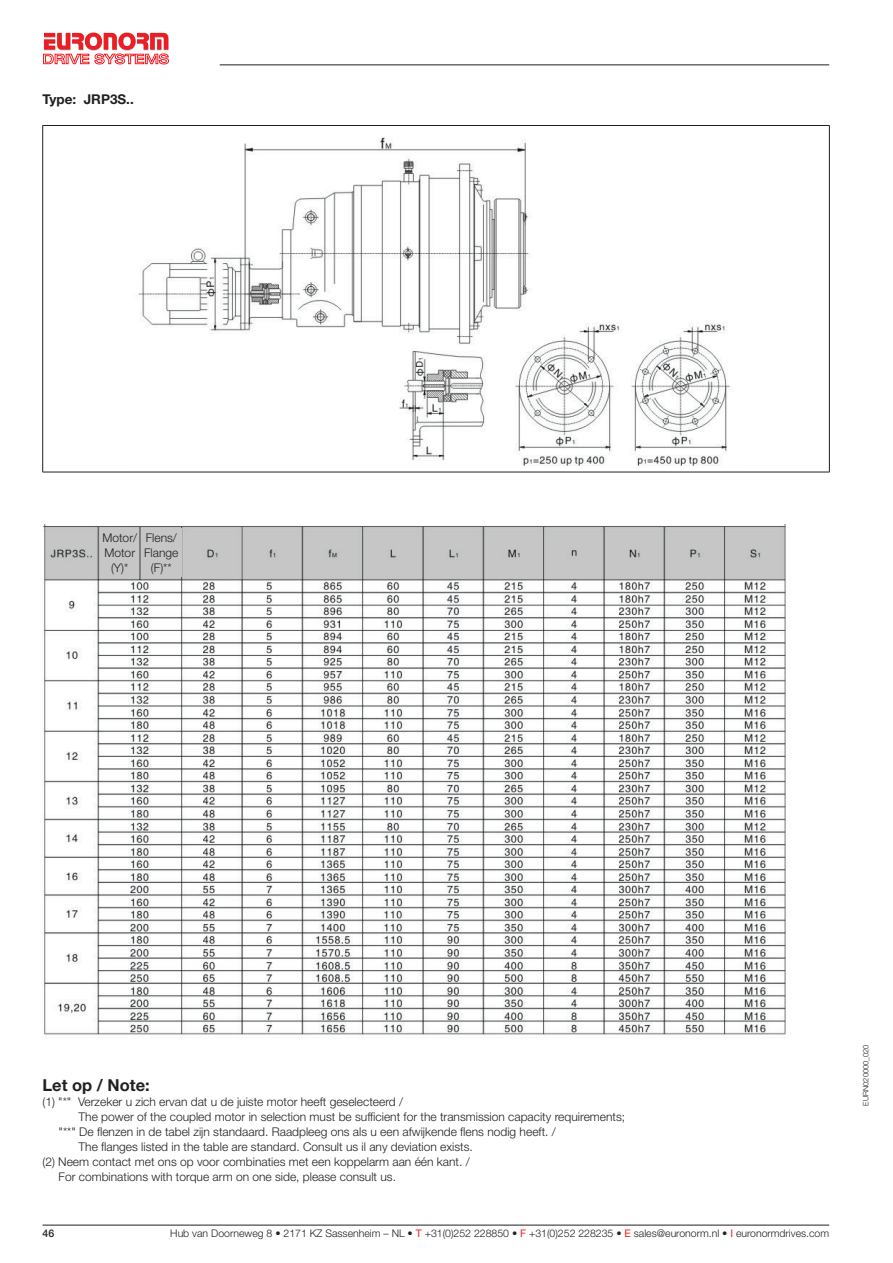
<style>
.page{position:relative;width:893px;height:1263px;background:#fff}
.page>*{position:absolute;margin:0;border:0;box-sizing:border-box;transform-origin:0 0}
.t1{font:700 16.5px "Helvetica Neue LT Std";color:#231f20}
.t2{font:700 13.5px "Helvetica Neue LT Std";color:#231f20}
.t3{font:300 12px/15px "Helvetica Neue LT Std";color:#231f20;text-align:center}
.t4{font:300 10.5px "Helvetica Neue LT Std";color:#231f20}
.t5{font:500 10.5px "Helvetica Neue LT Std";color:#231f20}
.t6{font:300 7.5px "Helvetica Neue LT Std";color:#231f20}
.s1{font-weight:400;color:#ee1d23}
</style>
<div class="page">
<hr style="left:220px;top:64px;width:609px;height:1px;background:#231f20">
<svg style="left:43px;top:33px;width:126px;height:31px"></svg>
<hr style="left:43px;top:1225px;width:786px;height:1px;background:#231f20">
<img style="left:43px;top:524px;width:743px;height:511px">
<div style="left:101px;top:528px;width:38px;height:49px;background:#c5c6c5"></div>
<div style="left:141px;top:528px;width:41px;height:49px;background:#c5c6c5"></div>
<hr style="left:43px;top:125px;width:787px;height:1px;background:#231f20">
<hr style="left:42px;top:126px;width:1px;height:346px;background:#231f20">
<hr style="left:829px;top:126px;width:1px;height:346px;background:#231f20">
<hr style="left:43px;top:472px;width:787px;height:1px;background:#231f20">
<img style="left:139px;top:137px;width:591px;height:329px">
<p class="t2" style="left:43px;top:91px;width:93px">Type: JRP3S..</p>
<p class="t3" style="left:102px;top:530px;width:36px">Motor/<br>Motor (Y)*</p>
<p class="t3" style="left:144px;top:530px;width:36px">Flens/<br>Flange (F)**</p>
<h1 class="t1" style="left:43px;top:1075px;width:109px">Let op / Note:</h1>
<p class="t3" style="left:43px;top:1094px;width:362px">(1) "*" Verzeker u zich ervan dat u de juiste motor heeft geselecteerd /</p>
<p class="t3" style="left:79px;top:1109px;width:548px">The power of the coupled motor in selection must be sufficient for the transmission capacity requirements;</p>
<p class="t3" style="left:59px;top:1124px;width:499px">"**" De flenzen in de tabel zijn standaard. Raadpleeg ons als u een afwijkende flens nodig heeft. /</p>
<p class="t3" style="left:79px;top:1139px;width:396px">The flanges listed in the table are standard. Consult us il any deviation exists.</p>
<p class="t3" style="left:43px;top:1154px;width:429px">(2) Neem contact met ons op voor combinaties met een koppelarm aan één kant. /</p>
<p class="t3" style="left:59px;top:1169px;width:339px">For combinations with torque arm on one side, please consult us.</p>
<p class="t5" style="left:43px;top:1227px;width:13px">46</p>
<p class="t4" style="left:170px;top:1227px;width:660px">Hub van Doorneweg 8 • 2171 KZ Sassenheim – NL • <span class="s1">T</span> +31(0)252 228850 • <span class="s1">F</span> +31(0)252 228235 • <span class="s1">E</span> sales@euronorm.nl • <span class="s1">I</span> euronormdrives.com</p>
<p class="t6" style="left:861px;top:1106px;width:63px;rotate:-90deg">EURN020000_020</p>
</div>
